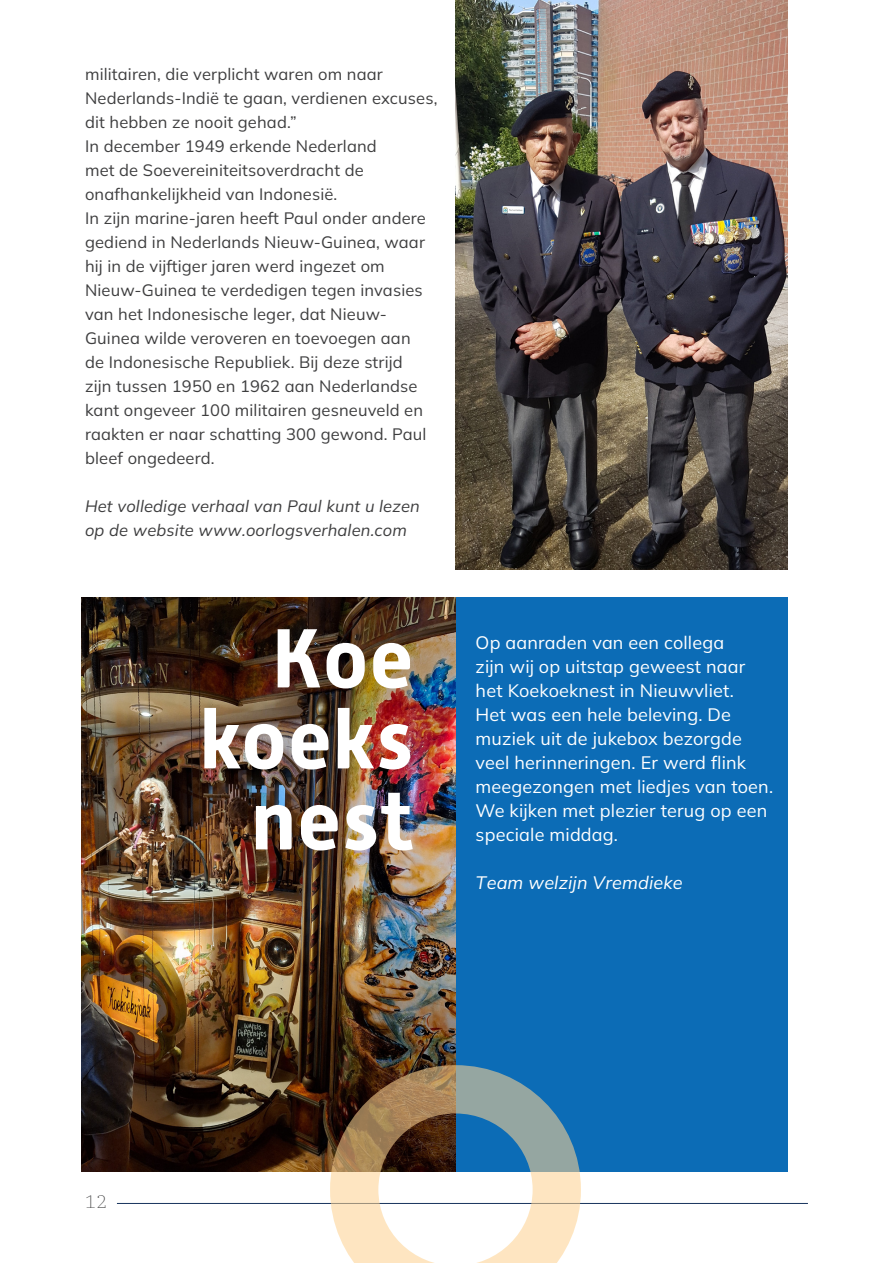
<style>
.page{position:relative;width:893px;height:1263px;background:#fff}
.page>*{position:absolute;margin:0;border:0;box-sizing:border-box;transform-origin:0 0}
.t1{font:700 83.4px "Alwyn New";letter-spacing:.01em;color:#fff}
.t2{font:200 18px/24px "Mulish";letter-spacing:.01em;color:#fff}
.t3{font:italic 200 18px "Mulish";letter-spacing:.01em;color:#fff}
.t4{font:200 18px "IBM Plex Serif";color:#3e3e3f}
.t5{font:200 16.5px/24px "Mulish";letter-spacing:.01em;color:#3e3e3f}
.t6{font:italic 200 16.5px/24px "Mulish";letter-spacing:.01em;color:#3e3e3f}
</style>
<div class="page">
<hr style="left:117px;top:1203px;width:691px;height:1px;background:#17335d">
<div style="left:437px;top:597px;width:351px;height:575px;background:#0c6cb6"></div>
<img style="left:81px;top:597px;width:374px;height:575px">
<img style="left:455px;top:0;width:333px;height:570px">
<svg style="left:330px;top:1065px;width:251px;height:198px"></svg>
<p class="t5" style="left:85px;top:62px;width:354px">militairen, die verplicht waren om naar<br>Nederlands-Indië te gaan, verdienen excuses, dit hebben ze nooit gehad.”</p>
<p class="t5" style="left:85px;top:134px;width:293px">In december 1949 erkende Nederland met de Soevereiniteitsoverdracht de onafhankelijkheid van Indonesië.</p>
<p class="t5" style="left:85px;top:206px;width:343px">In zijn marine-jaren heeft Paul onder andere gediend in Nederlands Nieuw-Guinea, waar hij in de vijftiger jaren werd ingezet om Nieuw-Guinea te verdedigen tegen invasies van het Indonesische leger, dat Nieuw-Guinea wilde veroveren en toevoegen aan de Indonesische Republiek. Bij deze strijd zijn tussen 1950 en 1962 aan Nederlandse kant ongeveer 100 militairen gesneuveld en raakten er naar schatting 300 gewond. Paul bleef ongedeerd.</p>
<p class="t6" style="left:85px;top:494px;width:336px">Het volledige verhaal van Paul kunt u lezen op de website www.oorlogsverhalen.com</p>
<p class="t1" style="left:271px;top:610px;width:144px">Koe</p>
<p class="t1" style="left:199px;top:691px;width:216px">koeks</p>
<p class="t1" style="left:251px;top:772px;width:164px">nest</p>
<p class="t2" style="left:476px;top:630px;width:299px">Op aanraden van een collega<br>zijn wij op uitstap geweest naar het Koekoeknest in Nieuwvliet.<br>Het was een hele beleving. De muziek uit de jukebox bezorgde veel herinneringen. Er werd flink meegezongen met liedjes van toen.<br>We kijken met plezier terug op een speciale middag.</p>
<p class="t3" style="left:476px;top:871px;width:209px">Team welzijn Vremdieke</p>
<p class="t4" style="left:85px;top:1188px;width:23px">12</p>
</div>
